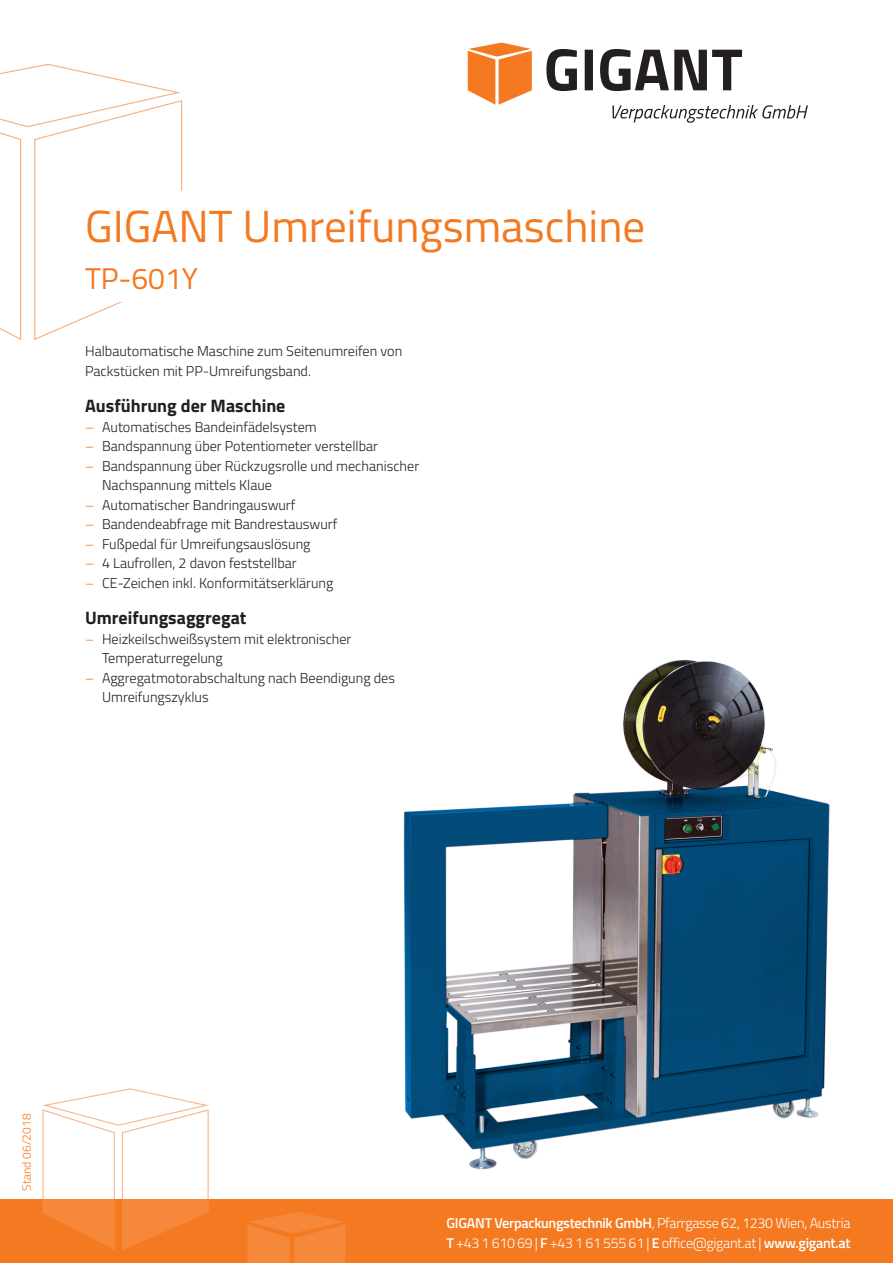
<style>
.page{position:relative;width:893px;height:1263px;background:#fff}
.page>*{position:absolute;margin:0;border:0;box-sizing:border-box;transform-origin:0 0}
.t1{font:45px "Titillium Web";color:#f47921}
.t2{font:30px "Titillium Web";color:#f47921}
.t3{font:700 18px "Titillium Web";color:#231f20}
.t4{font:300 14.25px/19.5px "Titillium Web";color:#231f20}
.t5{font:300 14.25px/19.5px "Titillium Web";letter-spacing:-.02em;color:#fff}
.t6{font:300 12px "Titillium Web";color:#f47921}
.s1{color:#f47921}
.s2{font-weight:600}
</style>
<div class="page">
<div style="left:0;top:1199px;width:893px;height:64px;background:#f47921"></div>
<svg style="left:0;top:63px;width:183px;height:277px"></svg>
<svg style="left:247px;top:1212px;width:98px;height:51px"></svg>
<svg style="left:42px;top:1088px;width:167px;height:162px"></svg>
<img style="left:404px;top:660px;width:425px;height:509px">
<div style="left:85px;top:191px;width:723px;height:64px;background:#fff"></div>
<div style="left:85px;top:255px;width:723px;height:47px;background:#fff"></div>
<svg style="left:546px;top:49px;width:196px;height:42px"></svg>
<svg style="left:468px;top:43px;width:64px;height:62px"></svg>
<svg style="left:612px;top:105px;width:196px;height:18px"></svg>
<h1 class="t1" style="left:85px;top:194px;width:562px">GIGANT Umreifungsmaschine</h1>
<h2 class="t2" style="left:85px;top:257px;width:114px">TP-601Y</h2>
<p class="t4" style="left:85px;top:341px;width:319px">Halbautomatische Maschine zum Seitenumreifen von<br>Packstücken mit PP-Umreifungsband.</p>
<p class="t3" style="left:85px;top:392px;width:202px">Ausführung der Maschine</p>
<p class="t4" style="left:85px;top:416px;width:233px"><span class="s1">–</span> Automatisches Bandeinfädelsystem</p>
<p class="t4" style="left:85px;top:436px;width:294px"><span class="s1">–</span> Bandspannung über Potentiometer verstellbar</p>
<p class="t4" style="left:102px;top:455px;width:319px;text-indent:-17px"><span class="s1">–</span> Bandspannung über Rückzugsrolle und mechanischer<br>Nachspannung mittels Klaue</p>
<p class="t4" style="left:85px;top:494px;width:212px"><span class="s1">–</span> Automatischer Bandringauswurf</p>
<p class="t4" style="left:85px;top:514px;width:254px"><span class="s1">–</span> Bandendeabfrage mit Bandrestauswurf</p>
<p class="t4" style="left:85px;top:533px;width:227px"><span class="s1">–</span> Fußpedal für Umreifungsauslösung</p>
<p class="t4" style="left:85px;top:553px;width:213px"><span class="s1">–</span> 4 Laufrollen, 2 davon feststellbar</p>
<p class="t4" style="left:85px;top:572px;width:250px"><span class="s1">–</span> CE-Zeichen inkl. Konformitätserklärung</p>
<p class="t3" style="left:85px;top:604px;width:163px">Umreifungsaggregat</p>
<p class="t4" style="left:102px;top:628px;width:251px;text-indent:-17px"><span class="s1">–</span> Heizkeilschweißsystem mit elektronischer<br>Temperaturregelung</p>
<p class="t4" style="left:102px;top:667px;width:294px;text-indent:-17px"><span class="s1">–</span> Aggregatmotorabschaltung nach Beendigung des<br>Umreifungszyklus</p>
<p class="t6" style="left:18px;top:1191px;width:78px;rotate:-90deg">Stand 06/2018</p>
<p class="t5" style="left:446px;top:1213px;width:405px"><span class="s2">GIGANT Verpackungstechnik GmbH</span>, Pfarrgasse 62, 1230 Wien, Austria<br><span class="s2">T</span> +43 1 610 69 | <span class="s2">F</span> +43 1 61 555 61 | <span class="s2">E</span> office@gigant.at | <span class="s2">www.gigant.at</span></p>
</div>
